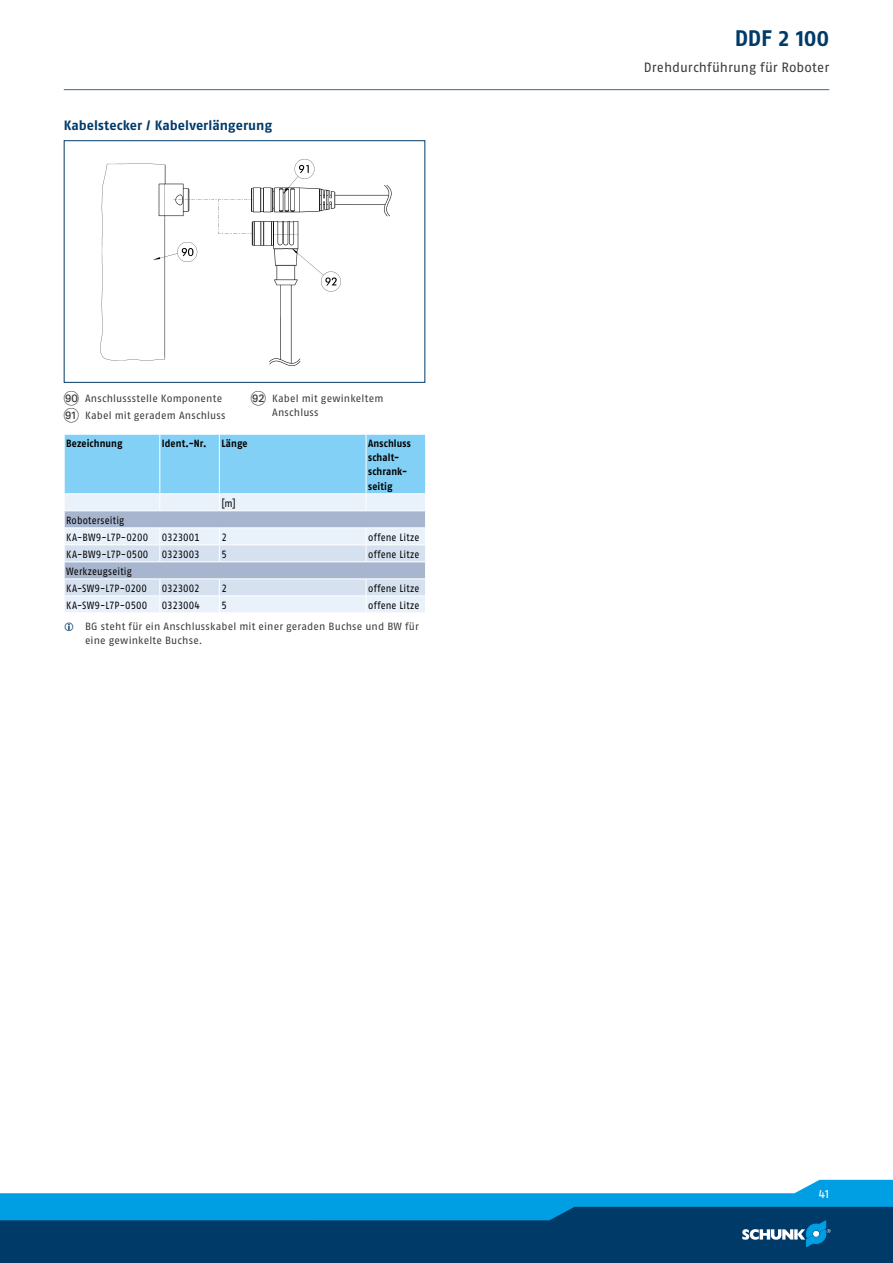
<style>
.page{position:relative;width:893px;height:1263px;background:#fff}
.page>*{position:absolute;margin:0;border:0;box-sizing:border-box;transform-origin:0 0}
.t1{font:700 22.5px "SCHUNK Fago Pro";color:#003a69}
.t2{font:700 13.5px "SCHUNK Fago Pro";letter-spacing:.005em;color:#003a69}
.t3{font:13.5px "SCHUNK Fago Pro";letter-spacing:.005em;color:#3b3b3a}
.t4{font:12px "SCHUNK Fago Pro";color:#fff}
.t5{font:10.5px/14.2px "SCHUNK Fago Pro";letter-spacing:.015em;color:#3b3b3a}
.t6{font:10.5px/17px "SCHUNK Fago Pro";letter-spacing:.015em;color:#000;scale:.9 1}
.t7{font:700 10.5px/14.2px "SCHUNK Fago Pro";letter-spacing:.01em;color:#000;scale:.9 1}
.t8{font:10.5px "SCHUNK Fago Pro";letter-spacing:-.01em;color:#000;scale:.9 1}
.t9{font:10.5px "SCHUNK Fago Pro";letter-spacing:-.02em;color:#000;scale:.9 1}
.s1{font-family:"Deco Numbers LH Circle";font-size:15px}
</style>
<div class="page">
<div style="left:0;top:1202px;width:893px;height:61px;background:#003a69"></div>
<svg style="left:0;top:1180px;width:893px;height:67px"></svg>
<hr style="left:64px;top:89px;width:765px;height:1px;background:#3e6791">
<div style="left:64px;top:140px;width:361px;height:243px;border:1px solid #003a69"></div>
<img style="left:100px;top:159px;width:292px;height:207px">
<svg style="left:64px;top:434px;width:362px;height:178px;background:#b9d9ef"></svg>
<hr style="left:64px;top:578px;width:96px;height:1px;background:#fff">
<hr style="left:160px;top:578px;width:59px;height:1px;background:#fff">
<hr style="left:219px;top:578px;width:147px;height:1px;background:#fff">
<hr style="left:366px;top:578px;width:60px;height:1px;background:#fff">
<p class="t2" style="left:64px;top:117px;width:210px">Kabelstecker / Kabelverlängerung</p>
<p class="t5" style="left:64px;top:390px;width:163px;line-height:17px"><span class="s1">IT</span> Anschlussstelle Komponente<br><span class="s1">IK</span> Kabel mit geradem Anschluss</p>
<p class="t5" style="left:272px;top:391px;width:113px;text-indent:-21px"><span class="s1">IL</span> Kabel mit gewinkeltem<br>Anschluss</p>
<p class="t7" style="left:66px;top:436px;width:64px">Bezeichnung</p>
<p class="t7" style="left:162px;top:436px;width:51px">Ident.-Nr.</p>
<p class="t7" style="left:221px;top:436px;width:31px">Länge</p>
<p class="t7" style="left:368px;top:436px;width:49px">Anschluss schalt&shy;schrank&shy;seitig</p>
<p class="t6" style="left:221px;top:494px;width:17px">[m]</p>
<p class="t6" style="left:66px;top:511px;width:93px">Roboterseitig<br>KA-BW9-L7P-0200</p>
<p class="t8" style="left:162px;top:530px;width:44px">0323001</p>
<p class="t6" style="left:221px;top:528px;width:8px">2</p>
<p class="t6" style="left:368px;top:528px;width:59px">offene Litze</p>
<p class="t6" style="left:66px;top:545px;width:93px">KA-BW9-L7P-0500</p>
<p class="t9" style="left:162px;top:547px;width:43px">0323003</p>
<p class="t6" style="left:221px;top:545px;width:8px">5</p>
<p class="t6" style="left:368px;top:545px;width:59px">offene Litze</p>
<p class="t6" style="left:66px;top:562px;width:91px">Werkzeugseitig<br>KA-SW9-L7P-0200</p>
<p class="t9" style="left:162px;top:582px;width:43px">0323002</p>
<p class="t6" style="left:221px;top:579px;width:8px">2</p>
<p class="t6" style="left:368px;top:579px;width:59px">offene Litze</p>
<p class="t6" style="left:66px;top:596px;width:91px">KA-SW9-L7P-0500</p>
<p class="t8" style="left:162px;top:599px;width:44px">0323004</p>
<p class="t6" style="left:221px;top:596px;width:8px">5</p>
<p class="t6" style="left:368px;top:596px;width:59px">offene Litze</p>
<p class="t5" style="left:85px;top:619px;width:335px">BG steht für ein Anschlusskabel mit einer geraden Buchse und BW für eine gewinkelte Buchse.</p>
<h1 class="t1" style="left:735px;top:24px;width:96px">DDF 2 100</h1>
<p class="t3" style="left:644px;top:60px;width:187px">Drehdurchführung für Roboter</p>
<p class="t4" style="left:819px;top:1186px;width:12px">41</p>
</div>
